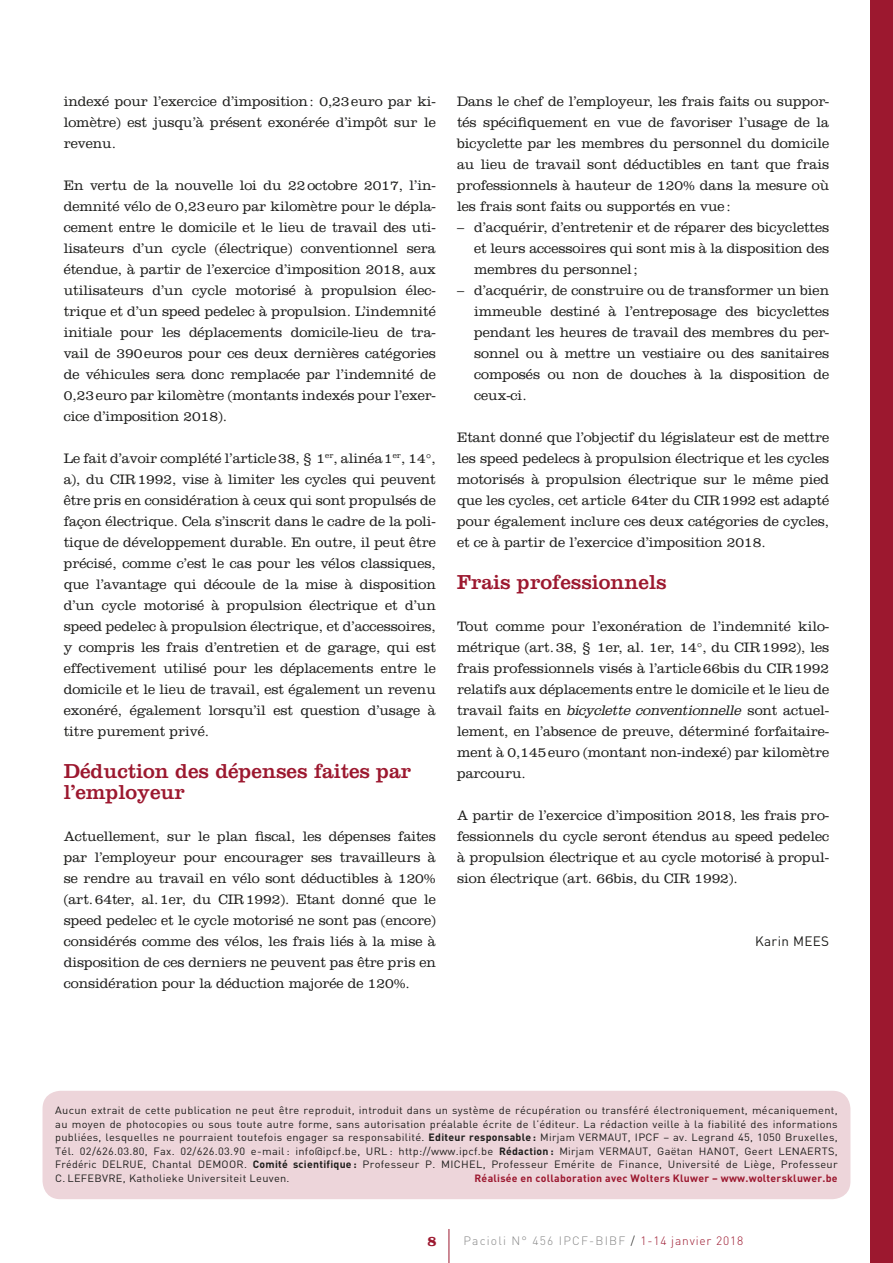
<style>
.page{position:relative;width:893px;height:1263px;background:#fff}
.page>*{position:absolute;margin:0;border:0;box-sizing:border-box;transform-origin:0 0}
.t1{font:21px/21px "Clarendon LT Std";color:#9c182f}
.t2{font:700 14.85px "Clarendon LT Std";color:#9c182f}
.t3{font:300 14.25px/21px "Clarendon LT Std";letter-spacing:-.005em;color:#1d1d1b;text-align:justify}
.t4{font:13.5px "DIN";letter-spacing:.025em;color:#1d1d1b}
.t5{font:300 12px "DIN";letter-spacing:.1em;color:#878787}
.t6{font:10.5px/13.5px "DIN";letter-spacing:.025em;color:#1d1d1b;text-align:justify;scale:1.05 1}
.t7{font:700 10.5px "DIN";letter-spacing:.025em;color:#9c182f}
.s1{font-family:"Clarendon Std";font-style:italic}
.s2{font-weight:700}
.s3{color:#1d1d1b}
.s4{color:#9c182f}
</style>
<div class="page">
<hr style="left:449px;top:1229px;width:1px;height:34px;background:#9c182f">
<div style="left:870px;top:0;width:23px;height:1263px;background:#9c182f"></div>
<div style="left:43px;top:1091px;width:807px;height:108px;background:#edd5da;border-radius:18px"></div>
<p class="t3" style="left:64px;top:91px;width:374px">indexé pour l’exercice d’imposition: 0,23euro par ki&shy;lomètre) est jusqu’à présent exonérée d’impôt sur le revenu.</p>
<p class="t3" style="left:64px;top:175px;width:374px">En vertu de la nouvelle loi du 22octobre 2017, l’in&shy;demnité vélo de 0,23euro par kilomètre pour le dépla&shy;cement entre le domicile et le lieu de travail des uti&shy;lisateurs d’un cycle (électrique) conventionnel sera étendue, à partir de l’exercice d’imposition 2018, aux utilisateurs d’un cycle motorisé à propulsion élec&shy;trique et d’un speed pedelec à propulsion. L’indemnité initiale pour les déplacements domicile-lieu de tra&shy;vail de 390euros pour ces deux dernières catégories de véhicules sera donc remplacée par l’indemnité de 0,23euro par kilomètre (montants indexés pour l’exer&shy;cice d’imposition 2018).</p>
<p class="t3" style="left:64px;top:448px;width:374px">Le fait d’avoir complété l’article38, § 1<sup>er</sup>, alinéa1<sup>er</sup>, 14°, a), du CIR1992, vise à limiter les cycles qui peuvent être pris en considération à ceux qui sont propulsés de façon électrique. Cela s’inscrit dans le cadre de la poli&shy;tique de développement durable. En outre, il peut être précisé, comme c’est le cas pour les vélos classiques, que l’avantage qui découle de la mise à disposition d’un cycle motorisé à propulsion électrique et d’un speed pedelec à propulsion électrique, et d’accessoires, y compris les frais d’entretien et de garage, qui est effectivement utilisé pour les déplacements entre le domicile et le lieu de travail, est également un revenu exonéré, également lorsqu’il est question d’usage à titre purement privé.</p>
<h1 class="t1" style="left:64px;top:761px;width:349px">Déduction des dépenses faites par l’employeur</h1>
<p class="t3" style="left:64px;top:826px;width:374px">Actuellement, sur le plan fiscal, les dépenses faites par l’employeur pour encourager ses travailleurs à se rendre au travail en vélo sont déductibles à 120% (art.64ter, al.1er, du CIR1992). Etant donné que le speed pedelec et le cycle motorisé ne sont pas (encore) considérés comme des vélos, les frais liés à la mise à disposition de ces derniers ne peuvent pas être pris en considération pour la déduction majorée de 120%.</p>
<p class="t3" style="left:457px;top:91px;width:374px">Dans le chef de l’employeur, les frais faits ou suppor&shy;tés spécifiquement en vue de favoriser l’usage de la bicyclette par les membres du personnel du domicile au lieu de travail sont déductibles en tant que frais professionnels à hauteur de 120% dans la mesure où les frais sont faits ou supportés en vue:</p>
<p class="t3" style="left:474px;top:217px;width:357px;text-indent:-17px">– d’acquérir, d’entretenir et de réparer des bicyclettes et leurs accessoires qui sont mis à la disposition des membres du personnel;</p>
<p class="t3" style="left:474px;top:280px;width:357px;text-indent:-17px">– d’acquérir, de construire ou de transformer un bien immeuble destiné à l’entreposage des bicyclettes pendant les heures de travail des membres du per&shy;sonnel ou à mettre un vestiaire ou des sanitaires composés ou non de douches à la disposition de ceux-ci.</p>
<p class="t3" style="left:457px;top:427px;width:374px">Etant donné que l’objectif du législateur est de mettre les speed pedelecs à propulsion électrique et les cycles motorisés à propulsion électrique sur le même pied que les cycles, cet article 64ter du CIR1992 est adapté pour également inclure ces deux catégories de cycles, et ce à partir de l’exercice d’imposition 2018.</p>
<h1 class="t1" style="left:457px;top:572px;width:211px">Frais professionnels</h1>
<p class="t3" style="left:457px;top:616px;width:374px">Tout comme pour l’exonération de l’indemnité kilo&shy;métrique (art.38, § 1er, al. 1er, 14°, du CIR1992), les frais professionnels visés à l’article66bis du CIR1992 relatifs aux déplacements entre le domicile et le lieu de travail faits en <span class="s1">bicyclette conventionnelle</span> sont actuel&shy;lement, en l’absence de preuve, déterminé forfaitaire&shy;ment à 0,145euro (montant non-indexé) par kilomètre parcouru.</p>
<p class="t3" style="left:457px;top:805px;width:374px">A partir de l’exercice d’imposition 2018, les frais pro&shy;fessionnels du cycle seront étendus au speed pedelec à propulsion électrique et au cycle motorisé à propul&shy;sion électrique (art. 66bis, du CIR 1992).</p>
<p class="t4" style="left:755px;top:933px;width:76px">Karin MEES</p>
<p class="t6" style="left:55px;top:1103px;width:747px">Aucun extrait de cette publication ne peut être reproduit, introduit dans un système de récupération ou transféré électroniquement, mécaniquement, au moyen de photocopies ou sous toute autre forme, sans autorisation préalable écrite de l’éditeur. La rédaction veille à la fiabilité des informations publiées, lesquelles ne pourraient toutefois engager sa responsabilité. <span class="s2">Editeur responsable :</span> Mirjam VERMAUT, IPCF – av. Legrand 45, 1050 Bruxelles, Tél. 02/626.03.80, Fax. 02/626.03.90 e-mail : info@ipcf.be, URL : http://www.ipcf.be <span class="s2">Rédaction :</span> Mirjam VERMAUT, Gaëtan HANOT, Geert LENAERTS, Frédéric DELRUE, Chantal DEMOOR. <span class="s2">Comité scientifique :</span> Professeur P. MICHEL, Professeur Emérite de Finance, Université de Liège, Professeur C. LEFEBVRE, Katholieke Universiteit Leuven.</p>
<p class="t7" style="left:474px;top:1171px;width:365px">Réalisée en collaboration avec Wolters Kluwer – www.wolterskluwer.be</p>
<p class="t2" style="left:427px;top:1232px;width:11px">8</p>
<p class="t5" style="left:463px;top:1233px;width:282px">Pacioli N° 456 IPCF-BIBF <span class="s3">/</span> <span class="s4">1-14 janvier 2018</span></p>
</div>
